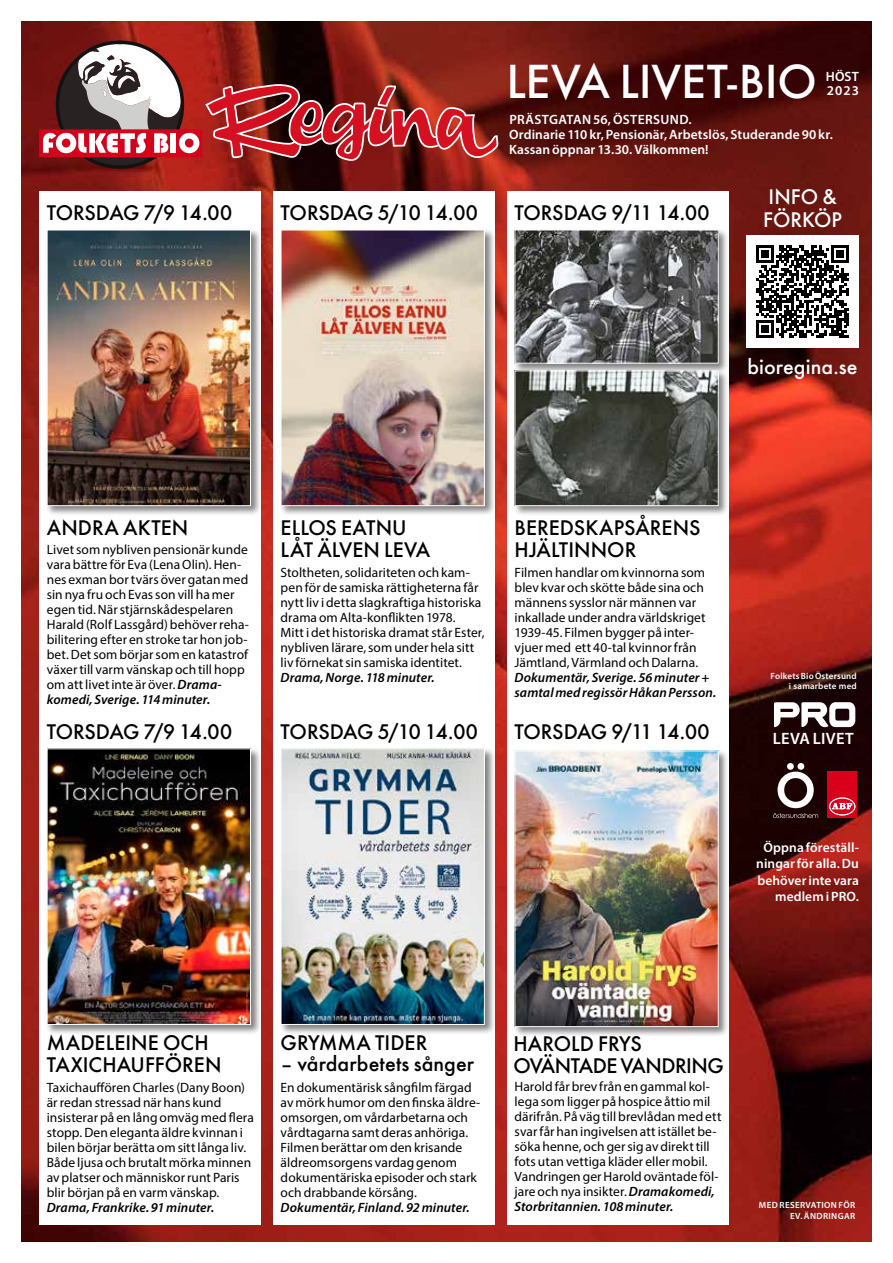
<style>
.page{position:relative;width:893px;height:1263px;background:#fff}
.page>*{position:absolute;margin:0;border:0;box-sizing:border-box;transform-origin:0 0}
.t1{font:500 44.1px "Futura";letter-spacing:-.005em;color:#fff}
.t2{font:500 19.5px/22.5px "Futura";letter-spacing:-.025em;color:#000}
.t3{font:500 19.5px/22.5px "Futura";color:#000}
.t4{font:500 19.5px/22.5px "Futura";color:#fff}
.t5{font:600 16.5px "Myriad Pro";letter-spacing:.02em;color:#fff}
.t6{font:13.5px/15px "Myriad Pro";letter-spacing:.005em;color:#000}
.t7{font:600 13.5px/16.2px "Myriad Pro";letter-spacing:.005em;color:#fff}
.t8{font:italic 600 13.5px/15px "Myriad Pro";letter-spacing:.005em;color:#000}
.t9{font:600 13.5px/13.5px "Myriad Pro";letter-spacing:.04em;color:#fff}
.t10{font:600 9px/10.5px "Myriad Pro";letter-spacing:.025em;color:#fff;text-align:right}
.s1{font-weight:600;font-style:italic}
</style>
<div class="page">
<img style="left:21px;top:21px;width:851px;height:1221px">
<div style="left:507px;top:191px;width:221px;height:1034px;background:#fff"></div>
<div style="left:273px;top:191px;width:221px;height:1034px;background:#fff"></div>
<div style="left:746px;top:236px;width:113px;height:112px;background:#fff"></div>
<svg style="left:756px;top:246px;width:93px;height:92px"></svg>
<svg style="left:205px;top:84px;width:293px;height:77px;background:#a43636"></svg>
<svg style="left:38px;top:37px;width:161px;height:134px"></svg>
<svg style="left:773px;top:763px;width:45px;height:55px"></svg>
<div style="left:828px;top:772px;width:29px;height:46px;background:#d8001a"></div>
<svg style="left:829px;top:797px;width:26px;height:18px"></svg>
<svg style="left:774px;top:702px;width:81px;height:25px"></svg>
<div style="left:39px;top:191px;width:221px;height:1034px;background:#fff"></div>
<div style="left:45px;top:228px;width:216px;height:289px;background:#000;opacity:.5"></div>
<img style="left:49px;top:232px;width:200px;height:272px">
<div style="left:47px;top:230px;width:204px;height:276px;border:1px solid #fff"></div>
<div style="left:279px;top:228px;width:216px;height:289px;background:#000;opacity:.5"></div>
<img style="left:283px;top:232px;width:200px;height:272px">
<div style="left:281px;top:230px;width:204px;height:276px;border:1px solid #fff"></div>
<div style="left:45px;top:747px;width:216px;height:288px;background:#000;opacity:.5"></div>
<img style="left:49px;top:750px;width:200px;height:273px">
<div style="left:47px;top:748px;width:204px;height:277px;border:1px solid #fff"></div>
<div style="left:279px;top:747px;width:216px;height:288px;background:#000;opacity:.5"></div>
<img style="left:283px;top:750px;width:200px;height:273px">
<div style="left:281px;top:748px;width:204px;height:277px;border:1px solid #fff"></div>
<div style="left:513px;top:749px;width:216px;height:288px;background:#000;opacity:.5"></div>
<img style="left:516px;top:752px;width:201px;height:273px">
<div style="left:514px;top:750px;width:205px;height:277px;border:1px solid #fff"></div>
<div style="left:513px;top:228px;width:216px;height:146px;background:#000;opacity:.5"></div>
<img style="left:516px;top:232px;width:201px;height:130px">
<div style="left:514px;top:230px;width:205px;height:134px;border:1px solid #fff"></div>
<div style="left:513px;top:369px;width:216px;height:147px;background:#000;opacity:.5"></div>
<img style="left:516px;top:372px;width:201px;height:132px">
<div style="left:514px;top:370px;width:205px;height:136px;border:1px solid #fff"></div>
<h1 class="t1" style="left:506px;top:51px;width:312px">LEVA LIVET-BIO</h1>
<p class="t9" style="left:826px;top:70px;width:35px">HÖST<br>2023</p>
<p class="t7" style="left:509px;top:111px;width:325px;line-height:15px">PRÄSTGATAN 56, ÖSTERSUND.<br>Ordinarie 110 kr, Pensionär, Arbetslös, Studerande 90 kr.<br>Kassan öppnar 13.30. Välkommen!</p>
<h2 class="t2" style="left:47px;top:201px;width:187px">TORSDAG 7/9 14.00</h2>
<h2 class="t2" style="left:281px;top:201px;width:199px">TORSDAG 5/10 14.00</h2>
<h2 class="t2" style="left:514px;top:201px;width:197px">TORSDAG 9/11 14.00</h2>
<h2 class="t4" style="left:763px;top:185px;width:80px">INFO &amp;<br>FÖRKÖP</h2>
<h2 class="t4" style="left:747px;top:355px;width:112px">bioregina.se</h2>
<h2 class="t3" style="left:47px;top:516px;width:143px">ANDRA AKTEN</h2>
<p class="t6" style="left:47px;top:542px;width:204px">Livet som nybliven pensionär kunde vara bättre för Eva (Lena Olin). Hen&shy;nes exman bor tvärs över gatan med sin nya fru och Evas son vill ha mer egen tid. När stjärnskådespelaren Harald (Rolf Lassgård) behöver reha&shy;bilitering efter en stroke tar hon job&shy;bet. Det som börjar som en katastrof växer till varm vänskap och till hopp om att livet inte är över. <span class="s1">Drama&shy;komedi, Sverige. 114 minuter.</span></p>
<h2 class="t3" style="left:281px;top:516px;width:151px">ELLOS EATNU<br>LÅT ÄLVEN LEVA</h2>
<p class="t6" style="left:281px;top:564px;width:205px">Stoltheten, solidariteten och kam&shy;pen för de samiska rättigheterna får nytt liv i detta slagkraftiga historiska drama om Alta-konflikten 1978.<br>Mitt i det historiska dramat står Ester, nybliven lärare, som under hela sitt liv förnekat sin samiska identitet.</p>
<p class="t8" style="left:281px;top:669px;width:156px">Drama, Norge. 118 minuter.</p>
<h2 class="t3" style="left:514px;top:516px;width:187px">BEREDSKAPSÅRENS<br>HJÄLTINNOR</h2>
<p class="t6" style="left:514px;top:564px;width:193px">Filmen handlar om kvinnorna som blev kvar och skötte både sina och männens sysslor när männen var inkallade under andra världskriget 1939-45. Filmen bygger på inter&shy;vjuer med ett 40-tal kvinnor från Jämtland, Värmland och Dalarna.</p>
<p class="t8" style="left:514px;top:669px;width:203px">Dokumentär, Sverige. 56 minuter + samtal med regissör Håkan Persson.</p>
<h2 class="t2" style="left:47px;top:720px;width:187px">TORSDAG 7/9 14.00</h2>
<h2 class="t2" style="left:281px;top:720px;width:199px">TORSDAG 5/10 14.00</h2>
<h2 class="t2" style="left:514px;top:720px;width:197px">TORSDAG 9/11 14.00</h2>
<p class="t10" style="left:770px;top:670px;width:88px">Folkets Bio Östersund i samarbete med</p>
<p class="t5" style="left:773px;top:728px;width:82px">LEVA LIVET</p>
<p class="t7" style="left:756px;top:839px;width:104px;text-align:right">Öppna föreställ&shy;ningar för alla. Du behöver inte vara medlem i PRO.</p>
<h2 class="t3" style="left:47px;top:1031px;width:176px">MADELEINE OCH<br>TAXICHAUFFÖREN</h2>
<p class="t6" style="left:47px;top:1079px;width:209px">Taxichauffören Charles (Dany Boon) är redan stressad när hans kund insisterar på en lång omväg med flera stopp. Den eleganta äldre kvinnan i bilen börjar berätta om sitt långa liv.<br>Både ljusa och brutalt mörka minnen av platser och människor runt Paris blir början på en varm vänskap.</p>
<p class="t8" style="left:47px;top:1199px;width:169px">Drama, Frankrike. 91 minuter.</p>
<h2 class="t3" style="left:281px;top:1031px;width:148px">GRYMMA TIDER</h2>
<h2 class="t3" style="left:281px;top:1052px;width:195px">– vårdarbetets sånger</h2>
<p class="t6" style="left:281px;top:1080px;width:200px">En dokumentärisk sångfilm färgad av mörk humor om den finska äldre&shy;omsorgen, om vårdarbetarna och vårdtagarna samt deras anhöriga.<br>Filmen berättar om den krisande äldreomsorgens vardag genom dokumentäriska episoder och stark och drabbande körsång.</p>
<p class="t8" style="left:281px;top:1200px;width:191px">Dokumentär, Finland. 92 minuter.</p>
<h2 class="t2" style="left:513px;top:1032px;width:212px">HAROLD FRYS<br>OVÄNTADE VANDRING</h2>
<p class="t6" style="left:514px;top:1079px;width:208px">Harold får brev från en gammal kol&shy;lega som ligger på hospice åttio mil därifrån. På väg till brevlådan med ett svar får han ingivelsen att istället be&shy;söka henne, och ger sig av direkt till fots utan vettiga kläder eller mobil.<br>Vandringen ger Harold oväntade föl&shy;jare och nya insikter. <span class="s1">Dramakomedi, Storbritannien. 108 minuter.</span></p>
<p class="t10" style="left:759px;top:1199px;width:98px">MED RESERVATION FÖR<br>EV. ÄNDRINGAR</p>
</div>
